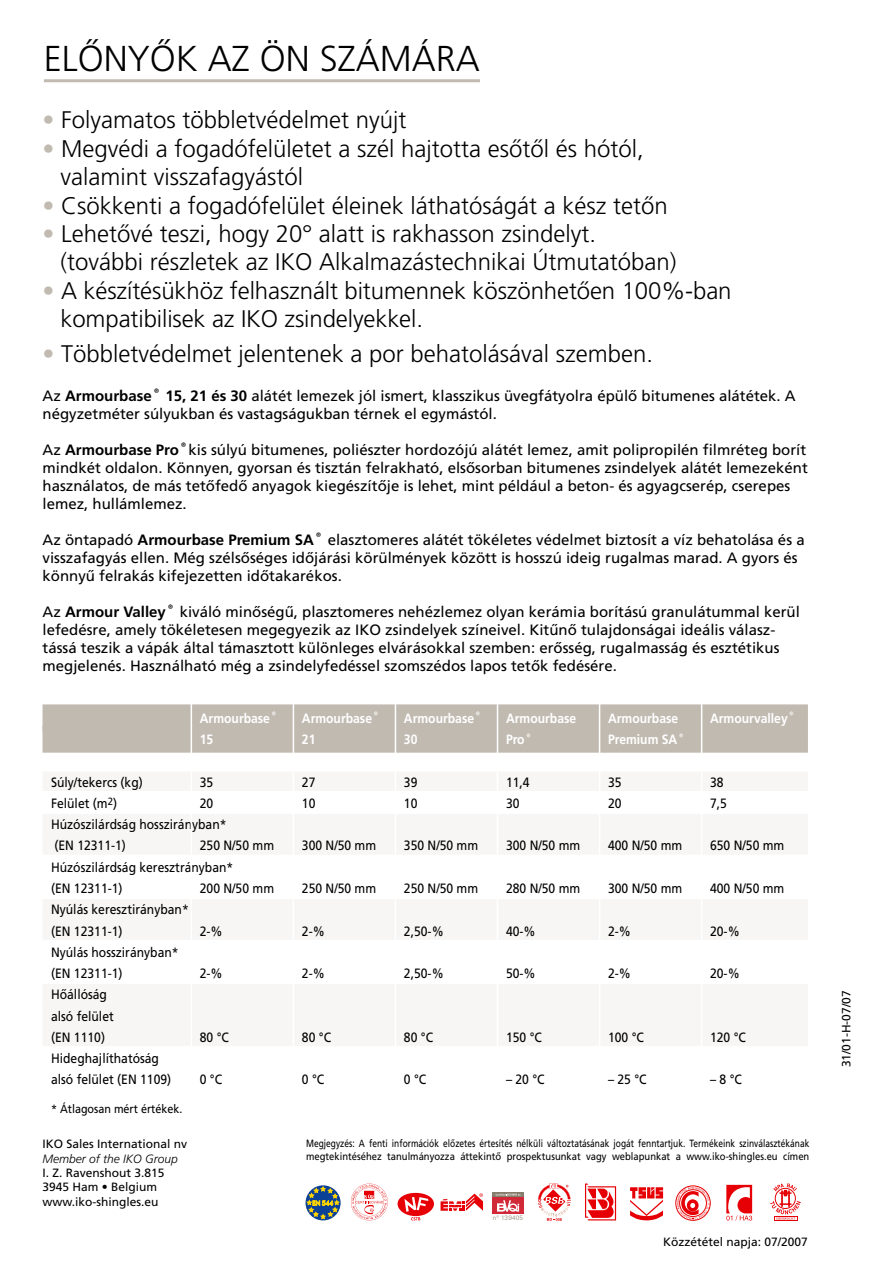
<style>
.page{position:relative;width:893px;height:1263px;background:#fff}
.page>*{position:absolute;margin:0;border:0;box-sizing:border-box;transform-origin:0 0}
.t1{font:300 36px "Frutiger CE";color:#000}
.t2{font:300 24px/28.5px "Frutiger CE";color:#000}
.t3{font:15px/18px "Frutiger CE";color:#000}
.t4{font:13.5px/21.3px "Frutiger CE";color:#000;scale:.9 1}
.t5{font:700 13.5px "Frutiger CE";color:#fff;scale:.9 1}
.t6{font:12px/14.4px "Frutiger CE";color:#000}
.t7{font:12px "Frutiger CE";color:#000;scale:.9 1}
.t8{font:italic 300 12px "Frutiger LT";color:#000}
.t9{font:10.5px/12.6px "Frutiger CE";color:#000;scale:.8 1}
.t10{font:300 6.3px "Univers";letter-spacing:.025em;color:#867d6c}
.s1{color:#c1bab1}
.s2{font-weight:700}
</style>
<div class="page">
<hr style="left:44px;top:79px;width:436px;height:3px;background:#c1bab1">
<div style="left:43px;top:704px;width:765px;height:27px;background:#c1bab1"></div>
<div style="left:43px;top:726px;width:765px;height:27px;background:#c1bab1"></div>
<div style="left:43px;top:771px;width:765px;height:20px;background:#f7f6f5"></div>
<div style="left:43px;top:814px;width:765px;height:19px;background:#f7f6f5"></div>
<div style="left:43px;top:832px;width:765px;height:23px;background:#f7f6f5"></div>
<div style="left:43px;top:899px;width:765px;height:19px;background:#f7f6f5"></div>
<div style="left:43px;top:917px;width:765px;height:23px;background:#f7f6f5"></div>
<div style="left:43px;top:984px;width:765px;height:19px;background:#f7f6f5"></div>
<div style="left:43px;top:1002px;width:765px;height:23px;background:#f7f6f5"></div>
<div style="left:43px;top:1023px;width:765px;height:23px;background:#f7f6f5"></div>
<hr style="left:191px;top:691px;width:1px;height:410px;background:#fff">
<hr style="left:293px;top:691px;width:1px;height:410px;background:#fff">
<hr style="left:395px;top:691px;width:1px;height:410px;background:#fff">
<hr style="left:497px;top:691px;width:1px;height:410px;background:#fff">
<hr style="left:599px;top:691px;width:1px;height:410px;background:#fff">
<hr style="left:701px;top:691px;width:1px;height:410px;background:#fff">
<svg style="left:306px;top:1185px;width:35px;height:35px"></svg>
<svg style="left:307px;top:1187px;width:32px;height:31px"></svg>
<svg style="left:351px;top:1183px;width:37px;height:37px"></svg>
<div style="left:398px;top:1193px;width:36px;height:23px;background:#e60005;border-radius:50%"></div>
<svg style="left:404px;top:1197px;width:24px;height:23px"></svg>
<svg style="left:441px;top:1193px;width:42px;height:18px"></svg>
<svg style="left:491px;top:1191px;width:34px;height:24px"></svg>
<div style="left:492px;top:1192px;width:32px;height:5px;background:#877d6c"></div>
<svg style="left:496px;top:1193px;width:25px;height:18px"></svg>
<svg style="left:538px;top:1183px;width:33px;height:25px"></svg>
<svg style="left:547px;top:1218px;width:15px;height:3px"></svg>
<img style="left:541px;top:1206px;width:28px;height:6px">
<svg style="left:585px;top:1183px;width:31px;height:37px"></svg>
<svg style="left:630px;top:1187px;width:33px;height:33px"></svg>
<div style="left:676px;top:1186px;width:34px;height:34px;border:1px solid #e60005;border-radius:50%"></div>
<svg style="left:677px;top:1187px;width:33px;height:32px"></svg>
<svg style="left:726px;top:1185px;width:26px;height:35px"></svg>
<svg style="left:770px;top:1183px;width:31px;height:38px"></svg>
<div style="left:775px;top:1188px;width:21px;height:21px;border:1px solid #e60005;border-radius:50%"></div>
<h1 class="t1" style="left:44px;top:37px;width:432px">Előnyők az ÖN számára</h1>
<h2 class="t2" style="left:43px;top:105px;width:365px"><span class="s1">•</span> Folyamatos többletvédelmet nyújt</h2>
<h2 class="t2" style="left:61px;top:134px;width:585px;text-indent:-18px"><span class="s1">•</span> M egvédi a fogadófelületet a szél hajtotta esőtől és hótól, valamint visszafagyástól</h2>
<h2 class="t2" style="left:43px;top:191px;width:627px"><span class="s1">•</span> Csökkenti a fogadófelület éleinek láthatóságát a kész tetőn</h2>
<h2 class="t2" style="left:61px;top:219px;width:617px;text-indent:-18px"><span class="s1">•</span> Lehetővé teszi, hogy 20° alatt is rakhasson zsindelyt. (további részletek az IKO Alkalmazástechnikai Útmutatóban)</h2>
<h2 class="t2" style="left:61px;top:276px;width:673px;text-indent:-18px"><span class="s1">•</span> A készítésükhöz felhasznált bitumennek köszönhetően 100%-ban kompatibilisek az IKO zsindelyekkel.</h2>
<h2 class="t2" style="left:43px;top:339px;width:612px"><span class="s1">•</span> Többletvédelmet jelentenek a por behatolásával szemben.</h2>
<p class="t3" style="left:43px;top:386px;width:755px">Az <span class="s2">Armourbase</span><sup>®</sup> <span class="s2">15, 21 és 30</span> alátét lemezek jól ismert, klasszikus üvegfátyolra épülő bitumenes alátétek. A négyzetméter súlyukban és vastagságukban térnek el egymástól.</p>
<p class="t3" style="left:43px;top:440px;width:767px">Az <span class="s2">Armourbase Pro</span><sup>®</sup>kis súlyú bitumenes, poliészter hordozójú alátét lemez, amit polipropilén filmréteg borít mindkét oldalon. Könnyen, gyorsan és tisztán felrakható, elsősorban bitumenes zsindelyek alátét lemezeként használatos, de más tetőfedő anyagok kiegészítője is lehet, mint például a beton- és agyagcserép, cserepes lemez, hullámlemez.</p>
<p class="t3" style="left:43px;top:530px;width:764px">Az öntapadó <span class="s2">Armourbase Premium SA</span><sup>®</sup> elasztomeres alátét tökéletes védelmet biztosít a víz behatolása és a visszafagyás ellen. Még szélsőséges időjárási körülmények között is hosszú ideig rugalmas marad. A gyors és könnyű felrakás kifejezetten időtakarékos.</p>
<p class="t3" style="left:43px;top:602px;width:759px">Az <span class="s2">Armour Valley</span><sup>®</sup> kiváló minőségű, plasztomeres nehézlemez olyan kerámia borítású granulátummal kerül lefedésre, amely tökéletesen megegyezik az IKO zsindelyek színeivel. Kitűnő tulajdonságai ideális válasz&shy;tássá teszik a vápák által támasztott különleges elvárásokkal szemben: erősség, rugalmasság és esztétikus megjelenés. Használható még a zsindelyfedéssel szomszédos lapos tetők fedésére.</p>
<p class="t5" style="left:200px;top:710px;width:88px">Armourbase<sup>®</sup></p>
<p class="t5" style="left:302px;top:710px;width:88px">Armourbase<sup>®</sup></p>
<p class="t5" style="left:404px;top:710px;width:88px">Armourbase<sup>®</sup></p>
<p class="t5" style="left:506px;top:710px;width:80px">Armourbase</p>
<p class="t5" style="left:608px;top:710px;width:80px">Armourbase</p>
<p class="t5" style="left:710px;top:710px;width:96px">Armourvalley<sup>®</sup></p>
<p class="t5" style="left:200px;top:731px;width:17px">15</p>
<p class="t5" style="left:302px;top:731px;width:17px">21</p>
<p class="t5" style="left:404px;top:731px;width:17px">30</p>
<p class="t5" style="left:506px;top:731px;width:31px">Pro<sup>®</sup></p>
<p class="t5" style="left:608px;top:731px;width:87px">Premium SA<sup>®</sup></p>
<p class="t4" style="left:51px;top:771px;width:104px">Súly/tekercs (kg)</p>
<p class="t4" style="left:200px;top:771px;width:17px">35</p>
<p class="t4" style="left:302px;top:771px;width:17px">27</p>
<p class="t4" style="left:404px;top:771px;width:17px">39</p>
<p class="t4" style="left:506px;top:771px;width:28px">11,4</p>
<p class="t4" style="left:608px;top:771px;width:17px">35</p>
<p class="t4" style="left:710px;top:771px;width:17px">38</p>
<p class="t4" style="left:51px;top:792px;width:75px">Felület (m<sup>2</sup>)</p>
<p class="t4" style="left:200px;top:792px;width:17px">20</p>
<p class="t4" style="left:302px;top:792px;width:17px">10</p>
<p class="t4" style="left:404px;top:792px;width:17px">10</p>
<p class="t4" style="left:506px;top:792px;width:17px">30</p>
<p class="t4" style="left:608px;top:792px;width:17px">20</p>
<p class="t4" style="left:710px;top:792px;width:20px">7,5</p>
<p class="t4" style="left:51px;top:814px;width:197px">Húzószilárdság hosszirányban* (EN 12311-1)</p>
<p class="t4" style="left:200px;top:835px;width:84px">250 N/50 mm</p>
<p class="t4" style="left:302px;top:835px;width:84px">300 N/50 mm</p>
<p class="t4" style="left:404px;top:835px;width:84px">350 N/50 mm</p>
<p class="t4" style="left:506px;top:835px;width:84px">300 N/50 mm</p>
<p class="t4" style="left:608px;top:835px;width:84px">400 N/50 mm</p>
<p class="t4" style="left:710px;top:835px;width:84px">650 N/50 mm</p>
<p class="t4" style="left:51px;top:856px;width:204px">Húzószilárdság keresztrányban* (EN 12311-1)</p>
<p class="t4" style="left:200px;top:878px;width:84px">200 N/50 mm</p>
<p class="t4" style="left:302px;top:878px;width:84px">250 N/50 mm</p>
<p class="t4" style="left:404px;top:878px;width:84px">250 N/50 mm</p>
<p class="t4" style="left:506px;top:878px;width:84px">280 N/50 mm</p>
<p class="t4" style="left:608px;top:878px;width:84px">300 N/50 mm</p>
<p class="t4" style="left:710px;top:878px;width:84px">400 N/50 mm</p>
<p class="t4" style="left:51px;top:899px;width:155px">Nyúlás keresztirányban* (EN 12311-1)</p>
<p class="t4" style="left:51px;top:941px;width:143px">Nyúlás hosszirányban* (EN 12311-1)</p>
<p class="t4" style="left:51px;top:984px;width:71px">Hőállóság alsó felület (EN 1110)</p>
<p class="t4" style="left:51px;top:1048px;width:135px">Hideghajlíthatóság alsó felület (EN 1109)</p>
<p class="t7" style="left:51px;top:1102px;width:148px">* Átlagosan mért értékek.</p>
<p class="t6" style="left:43px;top:1137px;width:146px">IKO Sales International nv</p>
<p class="t8" style="left:43px;top:1151px;width:137px">Member of the IKO Group</p>
<p class="t6" style="left:43px;top:1165px;width:124px">I. Z. Ravenshout 3.815<br>3945 Ham • Belgium www.iko-shingles.eu</p>
<p class="t4" style="left:200px;top:920px;width:27px">2‑%</p>
<p class="t4" style="left:302px;top:920px;width:27px">2‑%</p>
<p class="t4" style="left:404px;top:920px;width:46px">2,50‑%</p>
<p class="t4" style="left:506px;top:920px;width:35px">40‑%</p>
<p class="t4" style="left:608px;top:920px;width:27px">2‑%</p>
<p class="t4" style="left:710px;top:920px;width:35px">20‑%</p>
<p class="t4" style="left:200px;top:963px;width:27px">2‑%</p>
<p class="t4" style="left:302px;top:963px;width:27px">2‑%</p>
<p class="t4" style="left:404px;top:963px;width:46px">2,50‑%</p>
<p class="t4" style="left:506px;top:963px;width:35px">50‑%</p>
<p class="t4" style="left:608px;top:963px;width:27px">2‑%</p>
<p class="t4" style="left:710px;top:963px;width:35px">20‑%</p>
<p class="t4" style="left:200px;top:1026px;width:34px">80 °C</p>
<p class="t4" style="left:302px;top:1026px;width:34px">80 °C</p>
<p class="t4" style="left:404px;top:1026px;width:34px">80 °C</p>
<p class="t4" style="left:506px;top:1026px;width:41px">150 °C</p>
<p class="t4" style="left:608px;top:1026px;width:41px">100 °C</p>
<p class="t4" style="left:710px;top:1026px;width:41px">120 °C</p>
<p class="t4" style="left:200px;top:1069px;width:26px">0 °C</p>
<p class="t4" style="left:302px;top:1069px;width:26px">0 °C</p>
<p class="t4" style="left:404px;top:1069px;width:26px">0 °C</p>
<p class="t4" style="left:506px;top:1069px;width:44px">– 20 °C</p>
<p class="t4" style="left:608px;top:1069px;width:44px">– 25 °C</p>
<p class="t4" style="left:710px;top:1069px;width:37px">– 8 °C</p>
<p class="t9" style="left:306px;top:1137px;width:630px">Megjegyzés: A fenti információk előzetes értesítés nélküli változtatásának jogát fenntartjuk. Termékeink szinválasztékának megtekintéséhez tanulmányozza áttekintő prospektusunkat vagy weblapunkat a www.iko-shingles.eu címen</p>
<p class="t10" style="left:493px;top:1214px;width:32px">n° 139405</p>
<p class="t6" style="left:663px;top:1234px;width:146px">Közzététel napja: 07/2007</p>
<p class="t6" style="left:839px;top:1067px;width:78px;rotate:-90deg">31/01-H-07/07</p>
</div>
